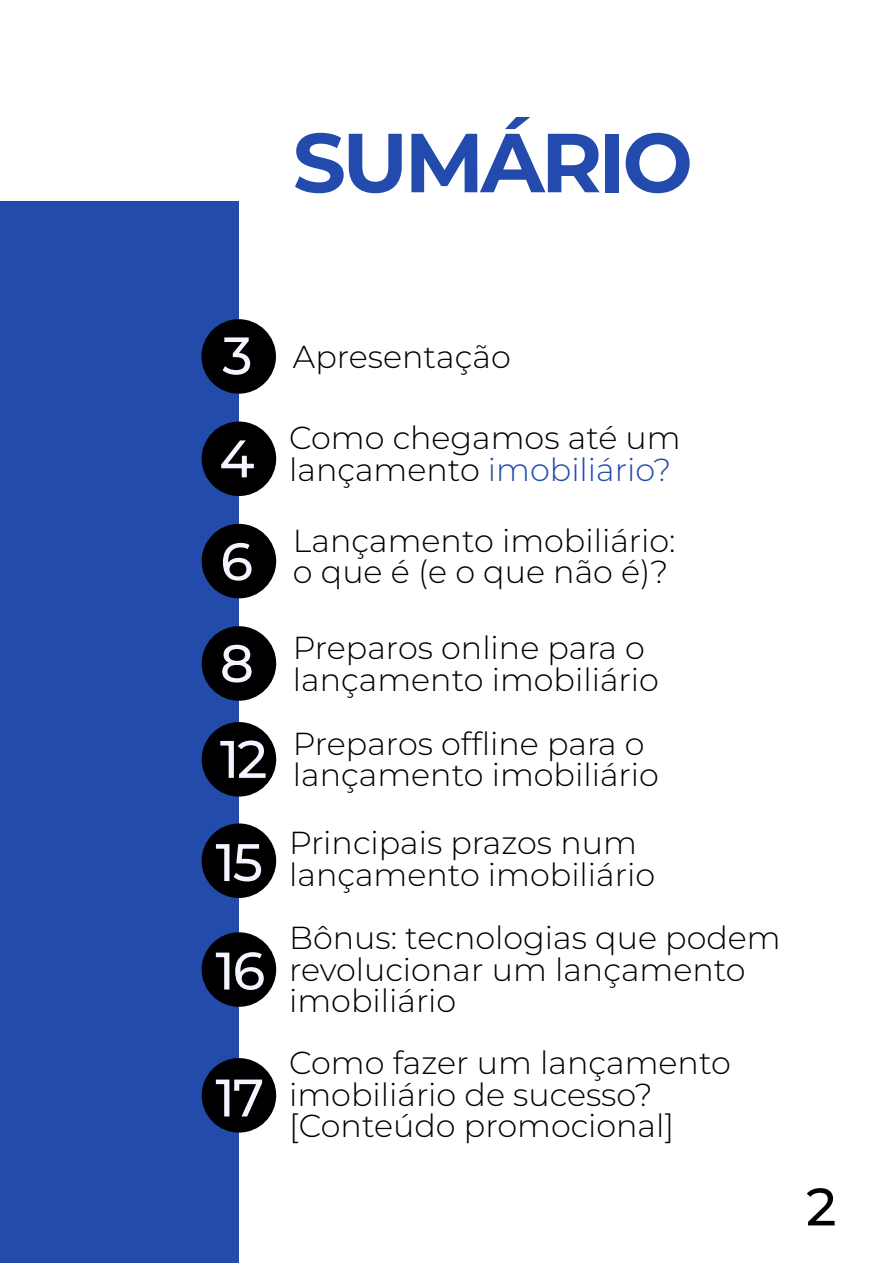
<style>
.page{position:relative;width:893px;height:1263px;background:#fff}
.page>*{position:absolute;margin:0;border:0;box-sizing:border-box;transform-origin:0 0}
.t1{font:700 83.55px "Montserrat";letter-spacing:-.045em;color:#224bad}
.t2{font:500 52.8px/102.6px "Montserrat";color:#f3f5ff;text-align:justify}
.t3{font:500 52.8px "Montserrat";color:#020202}
.t4{font:300 31.8px/31.5px "Montserrat";color:#000}
.s1{color:#224bad}
</style>
<div class="page">
<div style="left:0;top:201px;width:239px;height:1062px;background:#224bac"></div>
<div style="left:201px;top:319px;width:75px;height:75px;background:#000;border-radius:50%"></div>
<div style="left:202px;top:421px;width:74px;height:75px;background:#000;border-radius:50%"></div>
<div style="left:202px;top:524px;width:74px;height:74px;background:#000;border-radius:50%"></div>
<div style="left:202px;top:626px;width:74px;height:75px;background:#000;border-radius:50%"></div>
<div style="left:202px;top:823px;width:74px;height:75px;background:#000;border-radius:50%"></div>
<div style="left:202px;top:932px;width:74px;height:75px;background:#000;border-radius:50%"></div>
<div style="left:202px;top:1058px;width:74px;height:74px;background:#000;border-radius:50%"></div>
<div style="left:202px;top:722px;width:74px;height:74px;background:#000;border-radius:50%"></div>
<h1 class="t1" style="left:293px;top:107px;width:402px">SUMÁRIO</h1>
<h2 class="t2" style="left:219px;top:303px;width:37px">3<br>4<br>6<br>8</h2>
<p class="t4" style="left:293px;top:340px;width:219px">Apresentação</p>
<p class="t4" style="left:289px;top:421px;width:393px">Como chegamos até um lançamento <span class="s1">imobiliário?</span></p>
<p class="t4" style="left:293px;top:524px;width:384px">Lançamento imobiliário: o que é (e o que não é)?</p>
<p class="t4" style="left:293px;top:631px;width:367px">Preparos online para o lançamento imobiliário</p>
<p class="t4" style="left:220px;top:727px;width:440px;text-indent:73px">Preparos offline para o<br><sup>12</sup> lançamento imobiliário</p>
<h2 class="t2" style="left:215px;top:807px;width:51px;line-height:108.4px">15<br>16</h2>
<h2 class="t2" style="left:215px;top:1045px;width:50px">17</h2>
<p class="t4" style="left:289px;top:826px;width:367px">Principais prazos num lançamento imobiliário</p>
<p class="t4" style="left:289px;top:921px;width:493px">Bônus: tecnologias que podem revolucionar um lançamento imobiliário</p>
<p class="t4" style="left:289px;top:1046px;width:443px">Como fazer um lançamento imobiliário de sucesso? [Conteúdo promocional]</p>
<h2 class="t3" style="left:806px;top:1171px;width:32px">2</h2>
</div>
